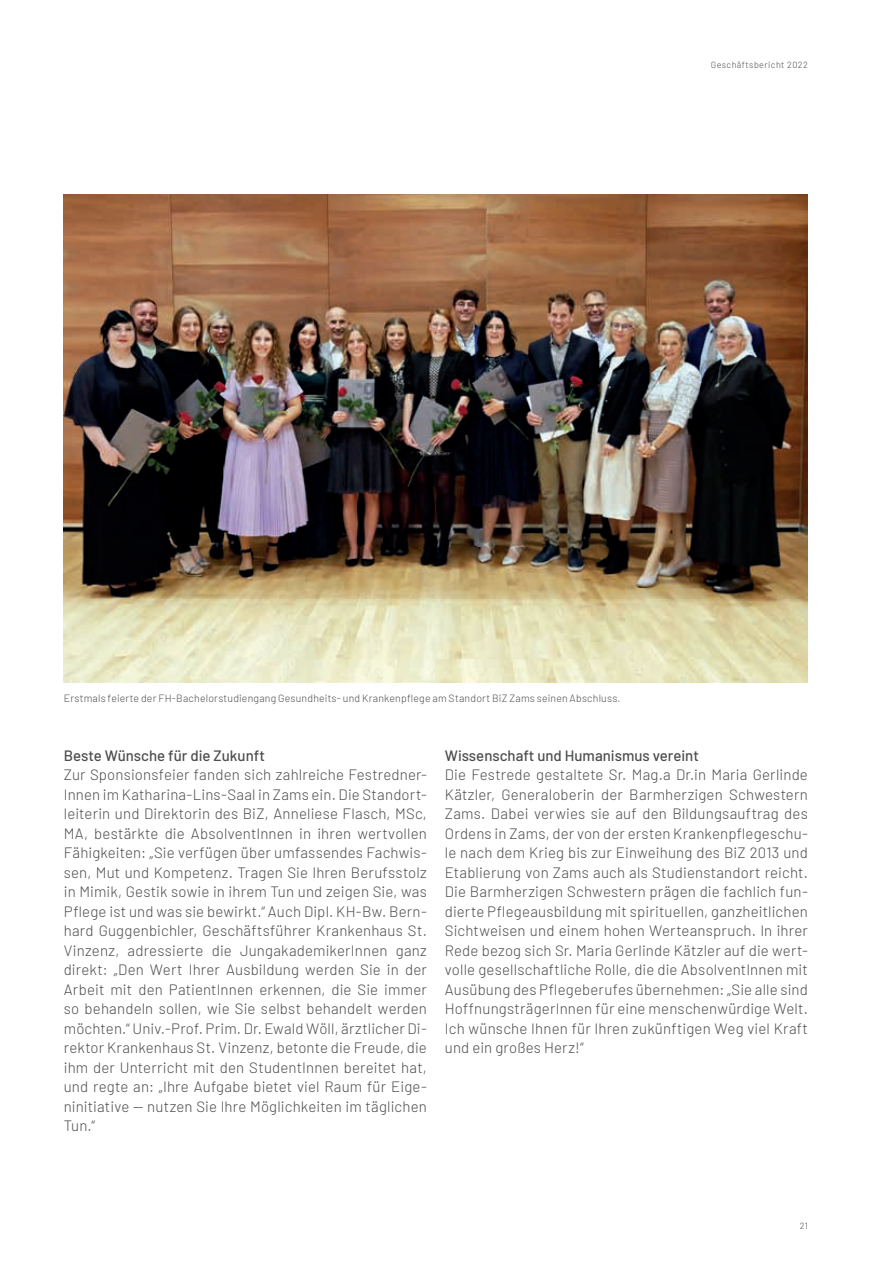
<style>
.page{position:relative;width:893px;height:1263px;background:#fff}
.page>*{position:absolute;margin:0;border:0;box-sizing:border-box;transform-origin:0 0}
.t1{font:300 15px/19.5px "Barlow";letter-spacing:.01em;color:#4b4c4d;text-align:justify}
.t2{font:500 15px "Barlow";color:#4b4c4d}
.t3{font:300 10.5px "Barlow";letter-spacing:.02em;color:#4b4c4d}
.t4{font:300 9px "Barlow";letter-spacing:.05em;color:#4b4c4d}
</style>
<div class="page">
<img style="left:64px;top:195px;width:744px;height:487px">
<p class="t4" style="left:711px;top:59px;width:99px">Geschäftsbericht 2022</p>
<p class="t3" style="left:64px;top:690px;width:558px">Erstmals feierte der FH-Bachelorstudiengang Gesundheits- und Krankenpflege am Standort BiZ Zams seinen Abschluss.</p>
<p class="t2" style="left:64px;top:744px;width:203px">Beste Wünsche für die Zukunft</p>
<p class="t1" style="left:64px;top:764px;width:365px">Zur Sponsionsfeier fanden sich zahlreiche Festredner-Innen im Katharina-Lins-Saal in Zams ein. Die Standort&shy;leiterin und Direktorin des BiZ, Anneliese Flasch, MSc, MA, bestärkte die AbsolventInnen in ihren wertvollen Fähigkeiten: „Sie verfügen über umfassendes Fachwis&shy;sen, Mut und Kompetenz. Tragen Sie Ihren Berufsstolz in Mimik, Gestik sowie in ihrem Tun und zeigen Sie, was Pflege ist und was sie bewirkt.“ Auch Dipl. KH-Bw. Bern&shy;hard Guggenbichler, Geschäftsführer Krankenhaus St.<br>Vinzenz, adressierte die JungakademikerInnen ganz direkt: „Den Wert Ihrer Ausbildung werden Sie in der Arbeit mit den PatientInnen erkennen, die Sie immer so behandeln sollen, wie Sie selbst behandelt werden möchten.“ Univ.-Prof. Prim. Dr. Ewald Wöll, ärztlicher Di&shy;rektor Krankenhaus St. Vinzenz, betonte die Freude, die ihm der Unterricht mit den StudentInnen bereitet hat, und regte an: „Ihre Aufgabe bietet viel Raum für Eige&shy;ninitiative — nutzen Sie Ihre Möglichkeiten im täglichen Tun.“</p>
<p class="t2" style="left:445px;top:744px;width:255px">Wissenschaft und Humanismus vereint</p>
<p class="t1" style="left:445px;top:764px;width:365px">Die Festrede gestaltete Sr. Mag.a Dr.in Maria Gerlinde Kätzler, Generaloberin der Barmherzigen Schwestern Zams. Dabei verwies sie auf den Bildungsauftrag des Ordens in Zams, der von der ersten Krankenpflegeschu&shy;le nach dem Krieg bis zur Einweihung des BiZ 2013 und Etablierung von Zams auch als Studienstandort reicht.<br>Die Barmherzigen Schwestern prägen die fachlich fun&shy;dierte Pflegeausbildung mit spirituellen, ganzheitlichen Sichtweisen und einem hohen Werteanspruch. In ihrer Rede bezog sich Sr. Maria Gerlinde Kätzler auf die wert&shy;volle gesellschaftliche Rolle, die die AbsolventInnen mit Ausübung des Pflegeberufes übernehmen: „Sie alle sind HoffnungsträgerInnen für eine menschenwürdige Welt.<br>Ich wünsche Ihnen für Ihren zukünftigen Weg viel Kraft und ein großes Herz!“</p>
<p class="t4" style="left:800px;top:1219px;width:10px">21</p>
</div>
